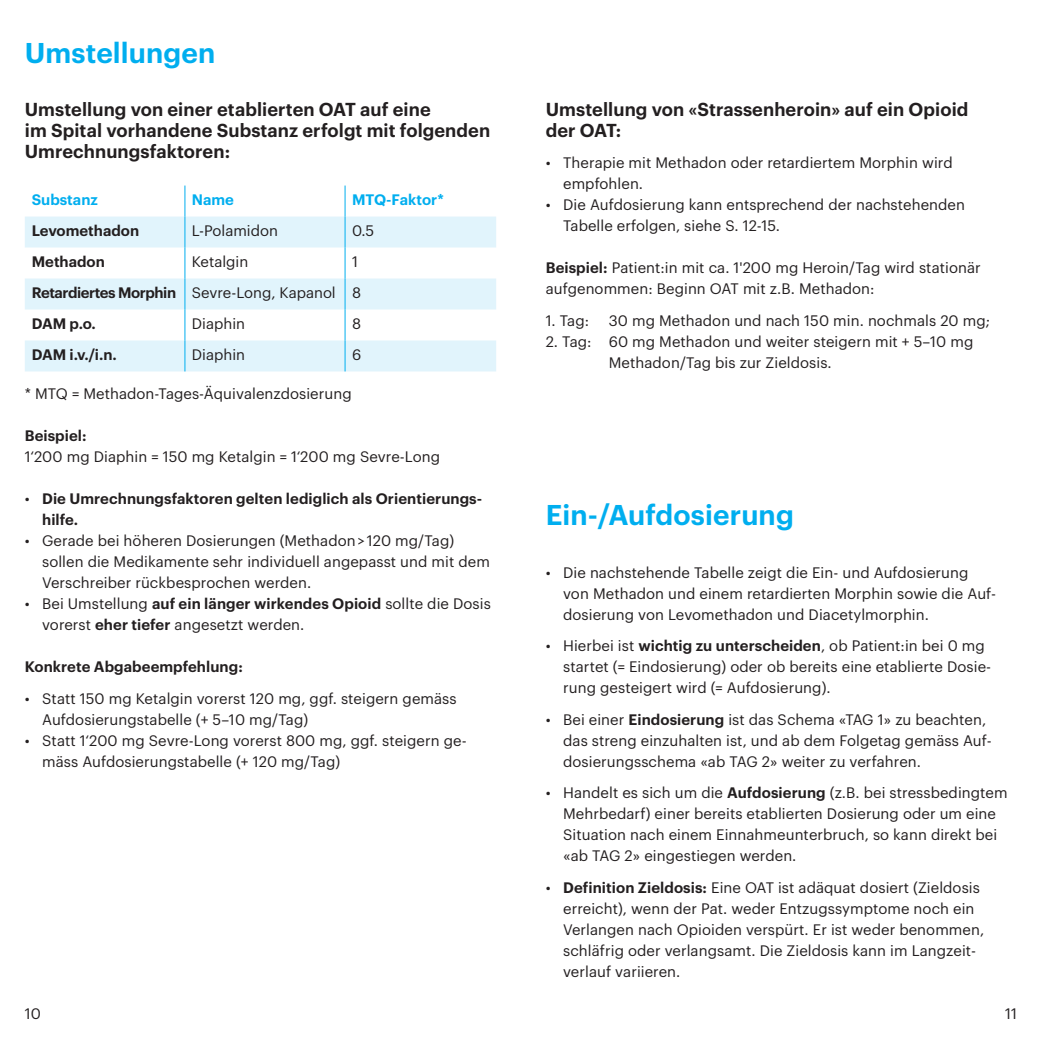
<style>
.page{position:relative;width:1042px;height:1042px;background:#fff}
.page>*{position:absolute;margin:0;border:0;box-sizing:border-box;transform-origin:0 0}
.t1{font:600 28px "Graphik";letter-spacing:.005em;color:#00aeef}
.t2{font:600 18.38px/21px "Graphik";letter-spacing:.005em;color:#231f20}
.t3{font:14.88px/21px "Graphik";letter-spacing:.005em;color:#231f20}
.t4{font:600 14.88px/21px "Graphik";letter-spacing:.005em;color:#231f20}
.t5{font:600 14.88px/31px "Graphik";letter-spacing:-.03em;color:#231f20}
.t6{font:600 14.88px "Graphik";color:#00aeef}
.s1{font-weight:400}
.s2{font-weight:600}
</style>
<div class="page">
<svg style="left:25px;top:216px;width:471px;height:155px;fill:#e1f4fc"></svg>
<hr style="left:184px;top:186px;width:1px;height:30px;background:#00aeef">
<hr style="left:345px;top:186px;width:1px;height:30px;background:#00aeef">
<hr style="left:184px;top:216px;width:1px;height:31px;background:#00aeef">
<hr style="left:345px;top:216px;width:1px;height:31px;background:#00aeef">
<hr style="left:184px;top:247px;width:1px;height:31px;background:#00aeef">
<hr style="left:345px;top:247px;width:1px;height:31px;background:#00aeef">
<hr style="left:184px;top:278px;width:1px;height:31px;background:#00aeef">
<hr style="left:345px;top:278px;width:1px;height:31px;background:#00aeef">
<hr style="left:184px;top:309px;width:1px;height:31px;background:#00aeef">
<hr style="left:345px;top:309px;width:1px;height:31px;background:#00aeef">
<hr style="left:184px;top:340px;width:1px;height:31px;background:#00aeef">
<hr style="left:345px;top:340px;width:1px;height:31px;background:#00aeef">
<h1 class="t1" style="left:25px;top:31px;width:192px">Umstellungen</h1>
<p class="t2" style="left:25px;top:97px;width:467px">Umstellung von einer etablierten OAT auf eine<br>im Spital vorhandene Substanz erfolgt mit folgenden<br>Umrechnungsfaktoren:</p>
<p class="t6" style="left:32px;top:188px;width:68px">Substanz</p>
<p class="t6" style="left:192px;top:188px;width:44px">Name</p>
<p class="t6" style="left:352px;top:188px;width:93px">MTQ-Faktor*</p>
<p class="t4" style="left:32px;top:219px;width:109px">Levomethadon</p>
<p class="t3" style="left:192px;top:219px;width:87px">L-Polamidon</p>
<p class="t3" style="left:352px;top:219px;width:24px">0.5</p>
<p class="t4" style="left:32px;top:250px;width:75px">Methadon</p>
<p class="t3" style="left:192px;top:249px;width:58px">Ketalgin</p>
<p class="t5" style="left:32px;top:244px;width:331px;text-indent:320px"><span class="s1">1<br></span>Retardiertes Morphin <span class="s1">Sevre-Long, Kapanol 8<br></span>DAM p.o.</p>
<p class="t3" style="left:192px;top:311px;width:55px">Diaphin</p>
<p class="t3" style="left:352px;top:311px;width:11px">8</p>
<p class="t4" style="left:32px;top:342px;width:87px">DAM i.v./i.n.</p>
<p class="t3" style="left:192px;top:342px;width:55px">Diaphin</p>
<p class="t3" style="left:352px;top:342px;width:11px">6</p>
<p class="t3" style="left:25px;top:382px;width:328px">* MTQ = Methadon-Tages-Äquivalenzdosierung</p>
<p class="t4" style="left:25px;top:424px;width:63px">Beispiel:</p>
<p class="t3" style="left:25px;top:445px;width:417px">1‘200 mg Diaphin = 150 mg Ketalgin = 1‘200 mg Sevre-Long</p>
<p class="t4" style="left:42px;top:487px;width:441px;text-indent:-17px"><span class="s1">•</span> Die Umrechnungsfaktoren gelten lediglich als Orientierungs&shy;hilfe.</p>
<p class="t3" style="left:42px;top:529px;width:449px;text-indent:-17px">• Gerade bei höheren Dosierungen (Methadon &gt; 120 mg/Tag) sollen die Medikamente sehr individuell angepasst und mit dem<br>Verschreiber rückbesprochen werden.</p>
<p class="t3" style="left:42px;top:592px;width:450px;text-indent:-17px">• Bei Umstellung <span class="s2">auf ein länger wirkendes Opioid</span> sollte die Dosis vorerst <span class="s2">eher tiefer</span> angesetzt werden.</p>
<p class="t4" style="left:25px;top:655px;width:219px">Konkrete Abgabeempfehlung:</p>
<p class="t3" style="left:42px;top:686px;width:416px;text-indent:-17px">• Statt 150 mg Ketalgin vorerst 120 mg, ggf. steigern gemäss<br>Aufdosierungstabelle (+ 5–10 mg/Tag)</p>
<p class="t3" style="left:42px;top:728px;width:426px;text-indent:-17px">• Statt 1‘200 mg Sevre-Long vorerst 800 mg, ggf. steigern ge&shy;mäss Aufdosierungstabelle (+ 120 mg/Tag)</p>
<p class="t2" style="left:546px;top:97px;width:424px">Umstellung von «Strassenheroin» auf ein Opioid der OAT:</p>
<p class="t3" style="left:563px;top:151px;width:391px;text-indent:-17px">• Therapie mit Methadon oder retardiertem Morphin wird empfohlen.</p>
<p class="t3" style="left:563px;top:193px;width:403px;text-indent:-17px">• Die Aufdosierung kann entsprechend der nachstehenden<br>Tabelle erfolgen, siehe S. 12-15.</p>
<p class="t3" style="left:546px;top:256px;width:436px"><span class="s2">Beispiel:</span> Patient:in mit ca. 1'200 mg Heroin/Tag wird stationär aufgenommen: Beginn OAT mit z.B. Methadon:</p>
<p class="t3" style="left:546px;top:308px;width:45px">1. Tag:</p>
<p class="t3" style="left:609px;top:308px;width:383px">30 mg Methadon und nach 150 min. nochmals 20 mg;</p>
<p class="t3" style="left:609px;top:329px;width:366px;text-indent:-63px">2. Tag: 60 mg Methadon und weiter steigern mit + 5–10 mg<br>Methadon/Tag bis zur Zieldosis.</p>
<h1 class="t1" style="left:546px;top:493px;width:249px">Ein-/Aufdosierung</h1>
<p class="t3" style="left:563px;top:560px;width:434px;text-indent:-17px">• Die nachstehende Tabelle zeigt die Ein- und Aufdosierung von Methadon und einem retardierten Morphin sowie die Auf&shy;dosierung von Levomethadon und Diacetylmorphin.</p>
<p class="t3" style="left:563px;top:634px;width:429px;text-indent:-17px">• Hierbei ist <span class="s2">wichtig zu unterscheiden</span>, ob Patient:in bei 0 mg startet (= Eindosierung) oder ob bereits eine etablierte Dosie&shy;rung gesteigert wird (= Aufdosierung).</p>
<p class="t3" style="left:563px;top:707px;width:430px;text-indent:-17px">• Bei einer <span class="s2">Eindosierung</span> ist das Schema «TAG 1» zu beachten, das streng einzuhalten ist, und ab dem Folgetag gemäss Auf&shy;dosierungsschema «ab TAG 2» weiter zu verfahren.</p>
<p class="t3" style="left:563px;top:781px;width:446px;text-indent:-17px">• Handelt es sich um die <span class="s2">Aufdosierung</span> (z.B. bei stressbedingtem Mehrbedarf) einer bereits etablierten Dosierung oder um eine Situation nach einem Einnahmeunterbruch, so kann direkt bei «ab TAG 2» eingestiegen werden.</p>
<p class="t3" style="left:563px;top:875px;width:423px;text-indent:-17px">• <span class="s2">Definition Zieldosis:</span> Eine OAT ist adäquat dosiert (Zieldosis erreicht), wenn der Pat. weder Entzugssymptome noch ein Verlangen nach Opioiden verspürt. Er ist weder benommen, schläfrig oder verlangsamt. Die Zieldosis kann im Langzeit&shy;verlauf variieren.</p>
<p class="t3" style="left:25px;top:1001px;width:18px">10</p>
<p class="t3" style="left:1005px;top:1001px;width:13px">11</p>
</div>
